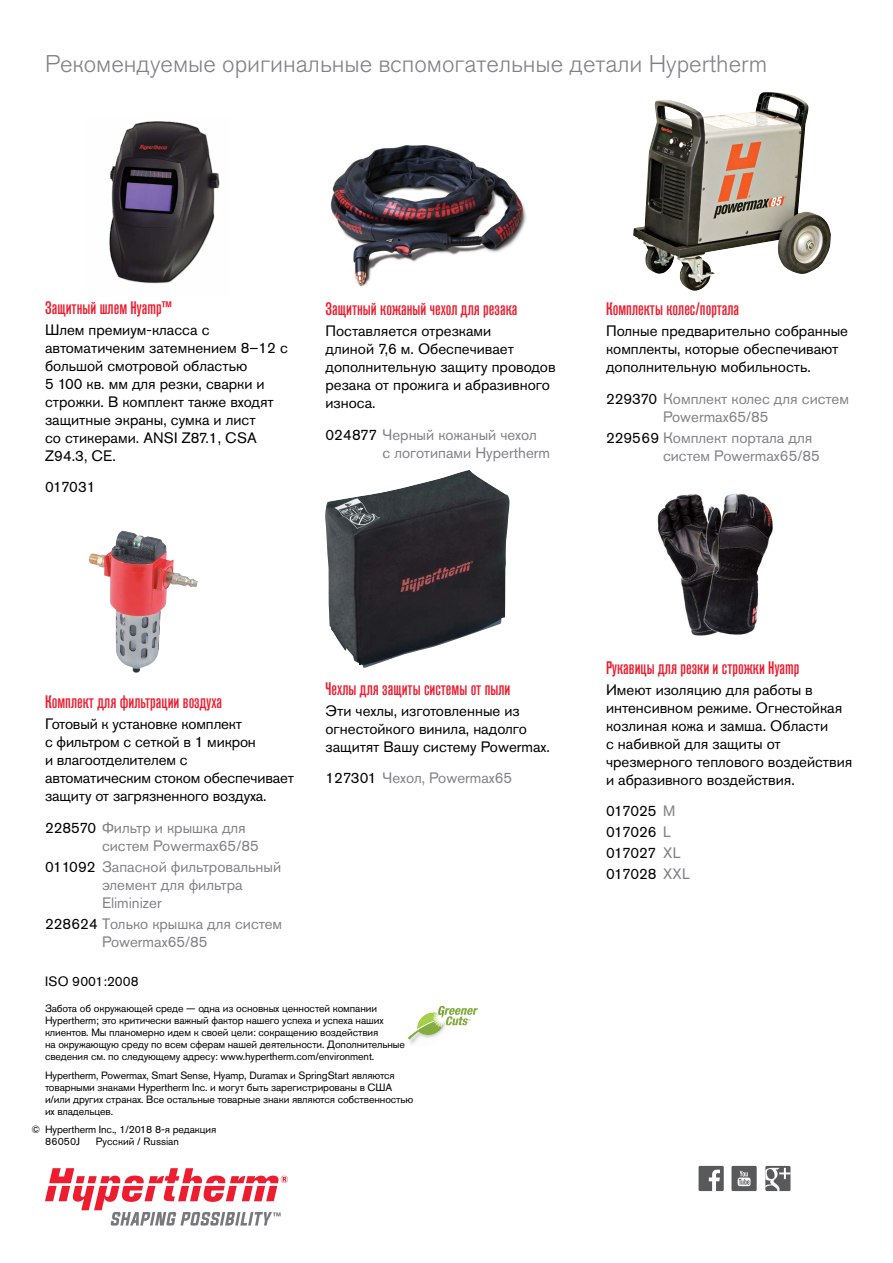
<style>
.page{position:relative;width:893px;height:1263px;background:#fff}
.page>*{position:absolute;margin:0;border:0;box-sizing:border-box;transform-origin:0 0}
.t1{font:300 24px "Akzidenz Grotesk Pro";color:#808285}
.t2{font:500 condensed 18px "Akzidenz Grotesk Pro";color:#ed1c2e}
.t3{font:15px/18px "Akzidenz Grotesk Pro";color:#000}
.t4{font:15px/18px "Akzidenz Grotesk Pro";color:#808285}
.t5{font:15px/21px "Akzidenz Grotesk Pro";letter-spacing:-.04em;color:#000}
.t6{font:13.5px "Akzidenz Grotesk Pro";letter-spacing:.01em;color:#000}
.t7{font:10.5px/12px "Akzidenz Grotesk Pro";letter-spacing:-.01em;color:#000}
.s1{color:#000}
.s2{color:#808285}
</style>
<div class="page">
<img style="left:633px;top:92px;width:198px;height:199px">
<img style="left:109px;top:121px;width:111px;height:163px">
<img style="left:88px;top:530px;width:110px;height:143px">
<img style="left:330px;top:145px;width:197px;height:142px">
<img style="left:325px;top:470px;width:185px;height:198px">
<img style="left:657px;top:493px;width:116px;height:143px">
<img style="left:409px;top:1039px;width:9px;height:5px">
<svg style="left:408px;top:1006px;width:70px;height:33px"></svg>
<div style="left:699px;top:1166px;width:25px;height:25px;background:#58595b"></div>
<svg style="left:709px;top:1169px;width:11px;height:22px"></svg>
<div style="left:731px;top:1166px;width:26px;height:25px;background:#58595b"></div>
<svg style="left:738px;top:1171px;width:12px;height:15px"></svg>
<svg style="left:765px;top:1166px;width:25px;height:25px"></svg>
<svg style="left:765px;top:1168px;width:25px;height:23px"></svg>
<svg style="left:45px;top:1168px;width:243px;height:57px"></svg>
<h1 class="t1" style="left:45px;top:48px;width:724px">Рекомендуемые оригинальные вспомогательные детали Hypertherm</h1>
<p class="t2" style="left:45px;top:296px;width:128px">Защитный шлем Hyamp™</p>
<p class="t3" style="left:45px;top:320px;width:244px">Шлем премиум-класса с автоматичеким затемнением 8–12 с большой смотровой областью<br>5 100 кв. мм для резки, сварки и строжки. В комплект также входят защитные экраны, сумка и лист<br>со стикерами. ANSI Z87.1, CSA<br>Z94.3, CE.</p>
<p class="t3" style="left:45px;top:478px;width:52px">017031</p>
<p class="t2" style="left:326px;top:297px;width:193px">Защитный кожаный чехол для резака</p>
<p class="t3" style="left:326px;top:322px;width:232px">Поставляется отрезками<br>длиной 7,6 м. Обеспечивает дополнительную защиту проводов резака от прожига и абразивного износа.</p>
<p class="t4" style="left:382px;top:425px;width:169px;text-indent:-57px"><span class="s1">024877</span> Черный кожаный чехол<br>с логотипами Hypertherm</p>
<p class="t2" style="left:606px;top:297px;width:135px">Комплекты колес/портала</p>
<p class="t3" style="left:606px;top:322px;width:244px">Полные предварительно собранные комплекты, которые обеспечивают дополнительную мобильность.</p>
<p class="t4" style="left:663px;top:389px;width:187px;text-indent:-57px"><span class="s1">229370</span> Комплект колес для систем<br>Powermax65/85</p>
<p class="t4" style="left:663px;top:428px;width:158px;text-indent:-57px"><span class="s1">229569</span> Комплект портала для систем Powermax65/85</p>
<p class="t2" style="left:45px;top:690px;width:179px">Комплект для фильтрации воздуха</p>
<p class="t3" style="left:45px;top:715px;width:250px">Готовый к установке комплект<br>с фильтром с сеткой в 1 микрон<br>и влагоотделителем с автоматическим стоком обеспечивает защиту от загрязненного воздуха.</p>
<p class="t4" style="left:102px;top:818px;width:158px;text-indent:-57px"><span class="s1">228570</span> Фильтр и крышка для систем Powermax65/85</p>
<p class="t4" style="left:102px;top:857px;width:181px;text-indent:-57px"><span class="s1">011092</span> Запасной фильтровальный элемент для фильтра<br>Eliminizer</p>
<p class="t4" style="left:102px;top:914px;width:182px;text-indent:-57px"><span class="s1">228624</span> Только крышка для систем<br>Powermax65/85</p>
<p class="t2" style="left:326px;top:677px;width:186px">Чехлы для защиты системы от пыли</p>
<p class="t3" style="left:326px;top:701px;width:226px">Эти чехлы, изготовленные из огнестойкого винила, надолго защитят Вашу систему Powermax.</p>
<p class="t4" style="left:326px;top:769px;width:188px"><span class="s1">127301</span> Чехол, Powermax65</p>
<p class="t6" style="left:45px;top:973px;width:95px">ISO 9001:2008</p>
<p class="t7" style="left:45px;top:1002px;width:361px">Забота об окружающей среде — одна из основных ценностей компании Hypertherm; это критически важный фактор нашего успеха и успеха наших клиентов. Мы планомерно идем к своей цели: сокращению воздействия<br>на окружающую среду по всем сферам нашей деятельности. Дополнительные сведения см. по следующему адресу: www.hypertherm.com/environment.</p>
<p class="t7" style="left:45px;top:1069px;width:370px">Hypertherm, Powermax, Smart Sense, Hyamp, Duramax и SpringStart являются товарными знаками Hypertherm Inc. и могут быть зарегистрированы в США и/или других странах. Все остальные товарные знаки являются собственностью их владельцев.</p>
<p class="t7" style="left:45px;top:1123px;width:173px;text-indent:-14px">© Hypertherm Inc., 1/2018 8-я редакция<br>86050J</p>
<p class="t7" style="left:96px;top:1135px;width:85px">Русский / Russian</p>
<p class="t2" style="left:606px;top:656px;width:195px">Рукавицы для резки и строжки Hyamp</p>
<p class="t3" style="left:606px;top:680px;width:248px">Имеют изоляцию для работы в интенсивном режиме. Огнестойкая козлиная кожа и замша. Области<br>с набивкой для защиты от чрезмерного теплового воздействия и абразивного воздействия.</p>
<p class="t5" style="left:606px;top:800px;width:85px">017025 <span class="s2">M<br></span>017026 <span class="s2">L<br></span>017027 <span class="s2">XL<br></span>017028 <span class="s2">XXL</span></p>
</div>
